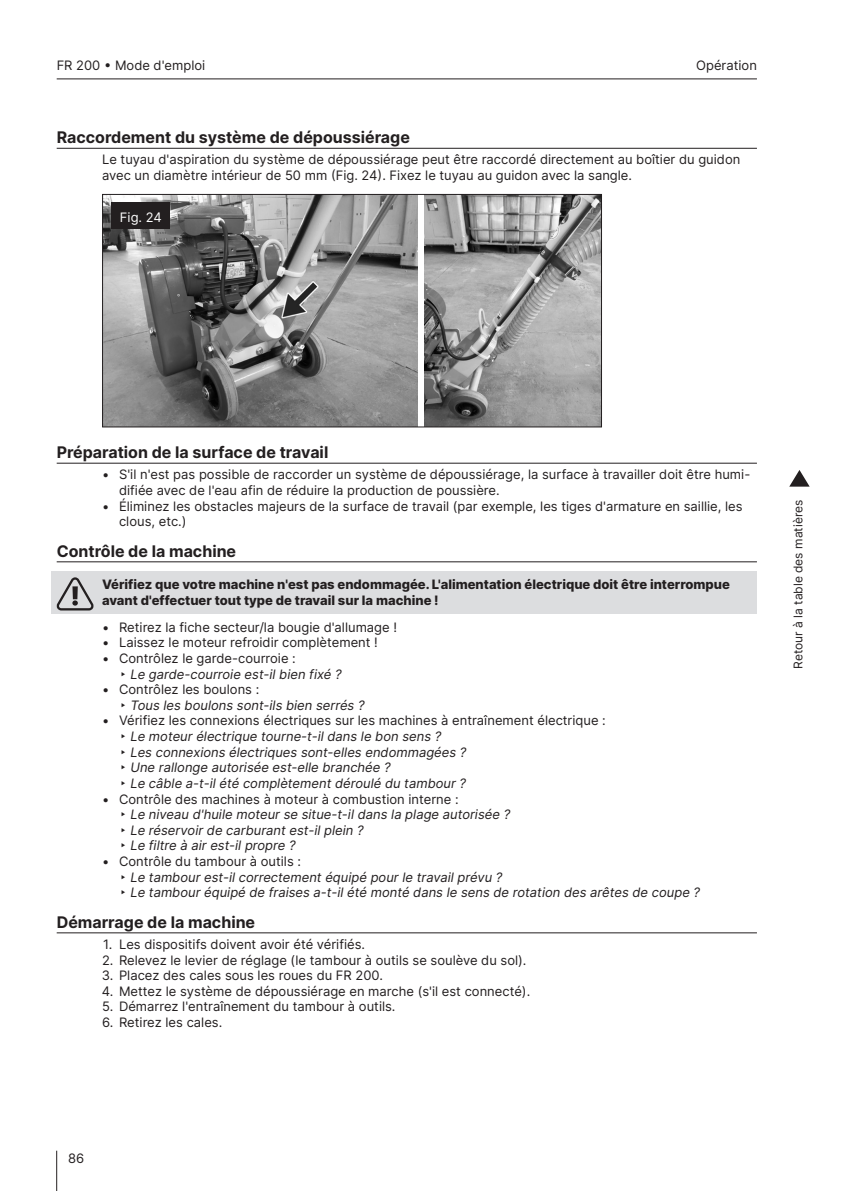
<style>
.page{position:relative;width:842px;height:1191px;background:#fff}
.page>*{position:absolute;margin:0;border:0;box-sizing:border-box;transform-origin:0 0}
.t1{font:700 16px "Inter";color:#231f20}
.t2{font:13px/15.6px "Inter";color:#231f20}
.t3{font:italic 13px "Inter";color:#231f20}
.Notes{font:800 13px/15.6px "Inter";color:#231f20}
.t4{font:13px "Inter";color:#fff}
.t5{font:12px "Inter";color:#231f20}
.s1{font-style:normal}
</style>
<div class="page">
<hr style="left:57px;top:78px;width:700px;height:1px;background:#231f20">
<hr style="left:56px;top:1150px;width:1px;height:41px;background:#231f20">
<svg style="left:789px;top:470px;width:21px;height:16px"></svg>
<hr style="left:57px;top:148px;width:700px;height:1px;background:#231f20">
<hr style="left:57px;top:463px;width:700px;height:1px;background:#231f20">
<hr style="left:57px;top:561px;width:700px;height:1px;background:#231f20">
<div style="left:51px;top:571px;width:706px;height:42px;background:#dcdddf"></div>
<hr style="left:57px;top:932px;width:700px;height:1px;background:#231f20">
<img style="left:104px;top:196px;width:313px;height:229px">
<img style="left:424px;top:196px;width:176px;height:229px">
<div style="left:102px;top:194px;width:500px;height:233px;border:1px solid #231f20"></div>
<div style="left:112px;top:203px;width:58px;height:26px;background:#231f20"></div>
<svg style="left:56px;top:577px;width:38px;height:33px"></svg>
<p class="t2" style="left:57px;top:57px;width:150px">FR 200 • Mode d'emploi</p>
<p class="t2" style="left:696px;top:57px;width:62px">Opération</p>
<h2 class="t1" style="left:57px;top:126px;width:355px">Raccordement du système de dépoussiérage</h2>
<h3 class="t2" style="left:102px;top:152px;width:640px">Le tuyau d'aspiration du système de dépoussiérage peut être raccordé directement au boîtier du guidon avec un diamètre intérieur de 50 mm (Fig. 24). Fixez le tuyau au guidon avec la sangle.</h3>
<p class="t4" style="left:120px;top:208px;width:43px">Fig. 24</p>
<h2 class="t1" style="left:57px;top:440px;width:273px">Préparation de la surface de travail</h2>
<p class="t2" style="left:119px;top:466px;width:633px;text-indent:-17px">• S'il n'est pas possible de raccorder un système de dépoussiérage, la surface à travailler doit être humi&shy;difiée avec de l'eau afin de réduire la production de poussière.</p>
<p class="t2" style="left:119px;top:498px;width:625px;text-indent:-17px">• Éliminez les obstacles majeurs de la surface de travail (par exemple, les tiges d'armature en saillie, les clous, etc.)</p>
<h2 class="t1" style="left:57px;top:539px;width:181px">Contrôle de la machine</h2>
<p class="Notes" style="left:102px;top:576px;width:629px">Vérifiez que votre machine n'est pas endommagée. L'alimentation électrique doit être interrompue avant d'effectuer tout type de travail sur la machine !</p>
<p class="t2" style="left:102px;top:619px;width:297px">• Retirez la fiche secteur/la bougie d'allumage !</p>
<p class="t2" style="left:102px;top:634px;width:277px">• Laissez le moteur refroidir complètement !</p>
<p class="t2" style="left:102px;top:650px;width:195px">• Contrôlez le garde-courroie :</p>
<p class="t3" style="left:119px;top:664px;width:224px"><span class="s1">ե</span> Le garde-courroie est-il bien fixé ?</p>
<p class="t2" style="left:102px;top:681px;width:159px">• Contrôlez les boulons :</p>
<p class="t3" style="left:119px;top:695px;width:247px"><span class="s1">ե</span> Tous les boulons sont-ils bien serrés ?</p>
<p class="t2" style="left:102px;top:712px;width:505px">• Vérifiez les connexions électriques sur les machines à entraînement électrique :</p>
<p class="t3" style="left:119px;top:727px;width:324px"><span class="s1">ե</span> Le moteur électrique tourne-t-il dans le bon sens ?</p>
<p class="t3" style="left:119px;top:742px;width:349px"><span class="s1">ե</span> Les connexions électriques sont-elles endommagées ?</p>
<p class="t3" style="left:119px;top:758px;width:273px"><span class="s1">ե</span> Une rallonge autorisée est-elle branchée ?</p>
<p class="t3" style="left:119px;top:773px;width:348px"><span class="s1">ե</span> Le câble a-t-il été complètement déroulé du tambour ?</p>
<p class="t2" style="left:102px;top:790px;width:358px">• Contrôle des machines à moteur à combustion interne :</p>
<p class="t3" style="left:119px;top:805px;width:392px"><span class="s1">ե</span> Le niveau d'huile moteur se situe-t-il dans la plage autorisée ?</p>
<p class="t3" style="left:119px;top:820px;width:246px"><span class="s1">ե</span> Le réservoir de carburant est-il plein ?</p>
<p class="t3" style="left:119px;top:836px;width:178px"><span class="s1">ե</span> Le filtre à air est-il propre ?</p>
<p class="t2" style="left:102px;top:853px;width:200px">• Contrôle du tambour à outils :</p>
<p class="t3" style="left:119px;top:867px;width:385px"><span class="s1">ե</span> Le tambour est-il correctement équipé pour le travail prévu ?</p>
<p class="t3" style="left:119px;top:883px;width:582px"><span class="s1">ե</span> Le tambour équipé de fraises a-t-il été monté dans le sens de rotation des arêtes de coupe ?</p>
<h2 class="t1" style="left:57px;top:910px;width:200px">Démarrage de la machine</h2>
<p class="t2" style="left:103px;top:936px;width:263px">1. Les dispositifs doivent avoir été vérifiés.</p>
<p class="t2" style="left:102px;top:951px;width:426px">2. Relevez le levier de réglage (le tambour à outils se soulève du sol).</p>
<p class="t2" style="left:102px;top:967px;width:282px">3. Placez des cales sous les roues du FR 200.</p>
<p class="t2" style="left:102px;top:983px;width:430px">4. Mettez le système de dépoussiérage en marche (s'il est connecté).</p>
<p class="t2" style="left:102px;top:998px;width:295px">5. Démarrez l'entraînement du tambour à outils.</p>
<p class="t2" style="left:102px;top:1014px;width:122px">6. Retirez les cales.</p>
<p class="t5" style="left:789px;top:669px;width:170px;rotate:-90deg">Retour à la table des matières</p>
<p class="t2" style="left:68px;top:1150px;width:18px">86</p>
</div>
